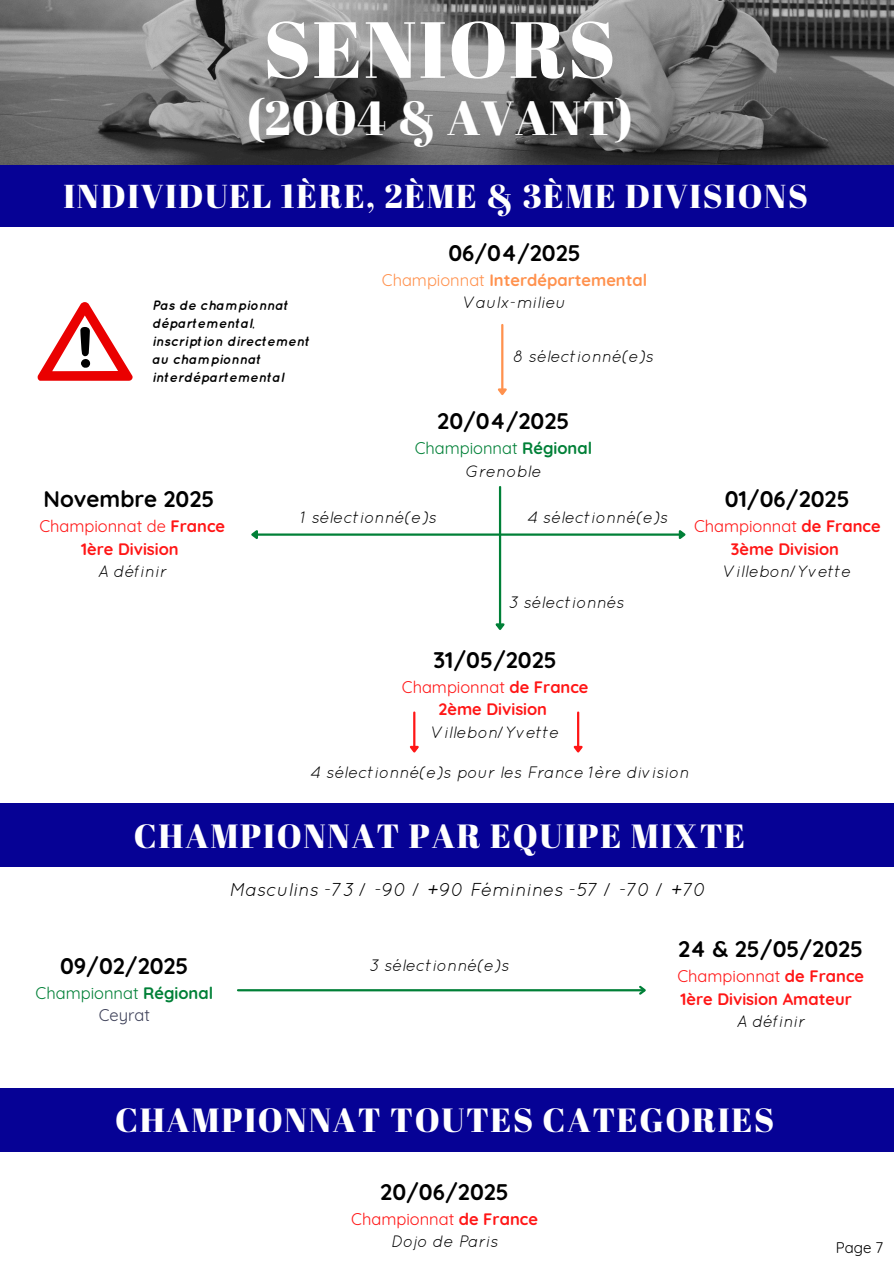
<style>
.page{position:relative;width:894px;height:1264px;background:#fff}
.page>*{position:absolute;margin:0;border:0;box-sizing:border-box;transform-origin:0 0}
.t1{font:79.35px "Abril Fatface";letter-spacing:.02em;color:#fff}
.t2{font:47.85px "Abril Fatface";letter-spacing:.02em;color:#fff}
.t3{font:33.45px "Abril Fatface";letter-spacing:.05em;color:#fff}
.t4{font:33.15px "Abril Fatface";letter-spacing:.05em;color:#fff}
.t5{font:700 22.5px "Quicksand";color:#000}
.t6{font:italic 18.6px "Quicksand";color:#000}
.t7{font:700 16.5px/22.5px "Quicksand";color:#ff1616;text-align:center}
.t8{font:italic 16.5px "Quicksand";color:#000}
.t9{font:16.5px/22.5px "Quicksand";color:#008037;text-align:center}
.t10{font:700 16.5px/22.5px "Quicksand";color:#ff914d;text-align:center}
.t11{font:16.5px/22.5px "Quicksand";color:#ff1616;text-align:center}
.t12{font:15px "Quicksand";color:#000}
.t13{font:italic 700 13.5px/18px "Quicksand";color:#000}
.s1{font-weight:400}
.s2{font-weight:400;font-style:italic;color:#000}
.s3{font-weight:700}
.s4{font-style:italic;color:#000}
.s5{color:#3e4159}
</style>
<div class="page">
<div style="left:0;top:164px;width:893px;height:63px;background:#060295"></div>
<div style="left:0;top:803px;width:893px;height:63px;background:#060295"></div>
<img style="left:0;top:0;width:893px;height:164px">
<hr style="left:501px;top:325px;width:2px;height:63px;background:#ff914d">
<svg style="left:497px;top:386px;width:10px;height:9px"></svg>
<hr style="left:258px;top:533px;width:420px;height:2px;background:#008037">
<svg style="left:676px;top:530px;width:10px;height:9px"></svg>
<svg style="left:251px;top:530px;width:9px;height:9px"></svg>
<hr style="left:238px;top:989px;width:406px;height:2px;background:#008037">
<svg style="left:637px;top:985px;width:9px;height:10px"></svg>
<hr style="left:413px;top:712px;width:2px;height:33px;background:#ff1616">
<svg style="left:409px;top:743px;width:10px;height:10px"></svg>
<hr style="left:577px;top:712px;width:2px;height:33px;background:#ff1616">
<svg style="left:573px;top:743px;width:10px;height:10px"></svg>
<hr style="left:499px;top:487px;width:2px;height:136px;background:#008037">
<svg style="left:495px;top:621px;width:10px;height:9px"></svg>
<svg style="left:38px;top:302px;width:95px;height:79px"></svg>
<div style="left:0;top:1088px;width:893px;height:63px;background:#060295"></div>
<h2 class="t1" style="left:263px;top:-6px;width:353px">SENIORS</h2>
<h2 class="t2" style="left:247px;top:85px;width:387px">(2004 &amp; AVANT)</h2>
<p class="t4" style="left:64px;top:173px;width:745px">INDIVIDUEL 1ÈRE, 2ÈME &amp; 3ÈME DIVISIONS</p>
<h4 class="t13" style="left:152px;top:296px;width:159px">Pas de championnat départemental, inscription directement au championnat interdépartemental</h4>
<h4 class="t5" style="left:448px;top:238px;width:134px">06/04/2025</h4>
<h4 class="t10" style="left:382px;top:268px;width:267px"><span class="s1">Championnat</span> Interdépartemental<br><span class="s2">Vaulx-milieu</span></h4>
<h4 class="t8" style="left:513px;top:346px;width:142px">8 sélectionné(e)s</h4>
<h4 class="t5" style="left:437px;top:407px;width:134px">20/04/2025</h4>
<h4 class="t9" style="left:414px;top:437px;width:179px">Championnat <span class="s3">Régional<br></span><span class="s4">Grenoble</span></h4>
<h4 class="t5" style="left:44px;top:485px;width:172px">Novembre 2025</h4>
<h4 class="t7" style="left:39px;top:514px;width:187px"><span class="s1">Championnat de</span> France<br>1ère Division<br><span class="s2">A définir</span></h4>
<p class="t8" style="left:301px;top:507px;width:137px">1 sélectionné(e)s</p>
<h3 class="t8" style="left:527px;top:507px;width:142px">4 sélectionné(e)s</h3>
<h2 class="t8" style="left:508px;top:592px;width:117px">3 sélectionnés</h2>
<h1 class="t5" style="left:433px;top:645px;width:125px">31/05/2025</h1>
<h1 class="t7" style="left:402px;top:675px;width:188px"><span class="s1">Championnat</span> de France<br>2ème Division<br><span class="s2">Villebon/Yvette</span></h1>
<p class="t5" style="left:724px;top:485px;width:126px">01/06/2025</p>
<p class="t7" style="left:693px;top:514px;width:188px"><span class="s1">Championnat</span> de France<br>3ème Division<br><span class="s2">Villebon/Yvette</span></p>
<h4 class="t8" style="left:310px;top:762px;width:380px">4 sélectionné(e)s pour les France 1ère division</h4>
<p class="t3" style="left:134px;top:812px;width:612px">CHAMPIONNAT PAR EQUIPE MIXTE</p>
<h4 class="t5" style="left:60px;top:951px;width:130px">09/02/2025</h4>
<h4 class="t9" style="left:36px;top:981px;width:179px">Championnat <span class="s3">Régional<br></span><span class="s5">Ceyrat</span></h4>
<h4 class="t6" style="left:229px;top:878px;width:479px">Masculins -73 / -90 / +90 Féminines -57 / -70 / +70</h4>
<h4 class="t8" style="left:369px;top:955px;width:142px">3 sélectionné(e)s</h4>
<h4 class="t5" style="left:678px;top:934px;width:186px">24 &amp; 25/05/2025</h4>
<h4 class="t7" style="left:677px;top:964px;width:188px;text-align:left"><span class="s1">Championnat</span> de France<br>1ère Division Amateur</h4>
<h4 class="t8" style="left:736px;top:1011px;width:70px">A définir</h4>
<h4 class="t3" style="left:115px;top:1097px;width:660px">CHAMPIONNAT TOUTES CATEGORIES</h4>
<p class="t5" style="left:380px;top:1177px;width:130px">20/06/2025</p>
<p class="t11" style="left:351px;top:1207px;width:188px">Championnat <span class="s3">de France<br></span><span class="s4">Dojo de Paris</span></p>
<h4 class="t12" style="left:835px;top:1237px;width:49px">Page 7</h4>
</div>
